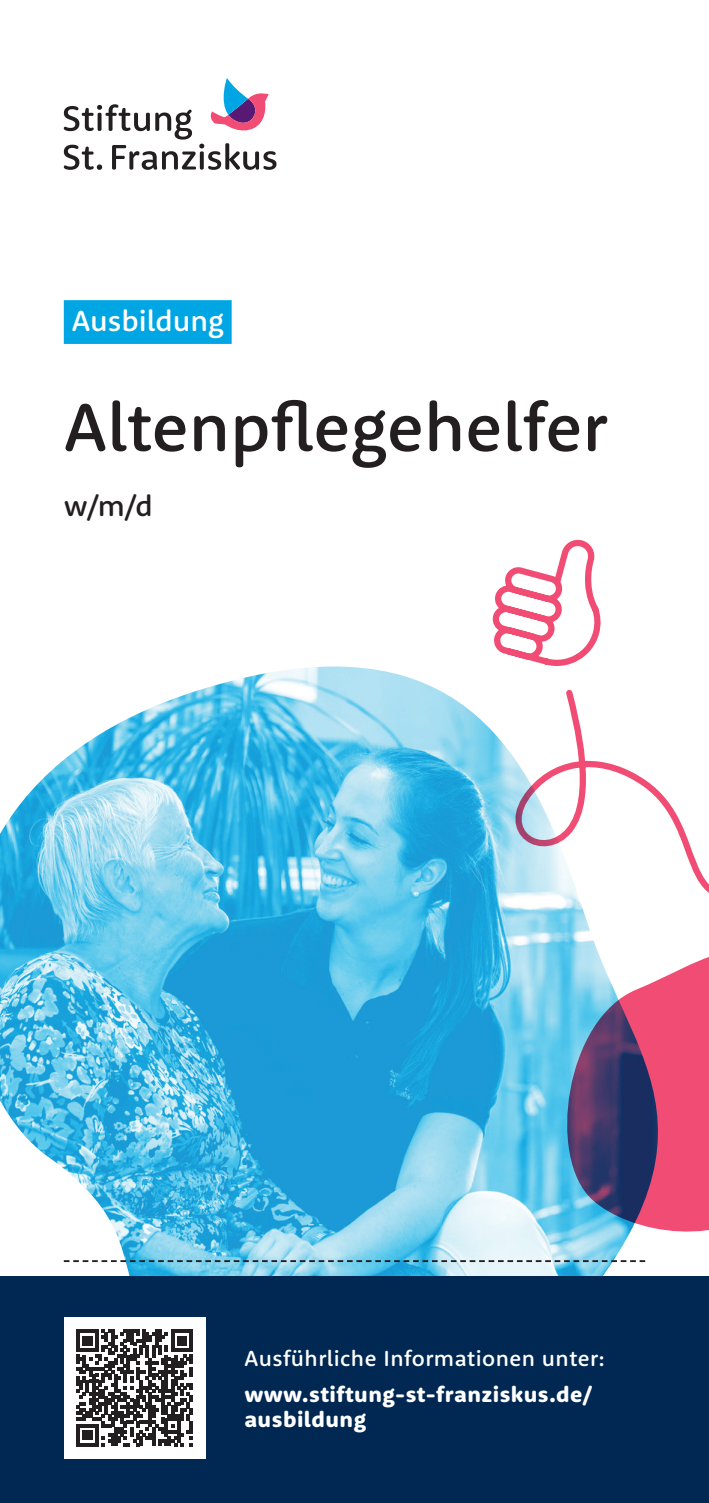
<style>
.page{position:relative;width:709px;height:1503px;background:#fff}
.page>*{position:absolute;margin:0;border:0;box-sizing:border-box;transform-origin:0 0}
.t1{font:70px "Rooney Sans";color:#231f20}
.t2{font:30px "Rooney Sans";color:#fff}
.t3{font:30px "Rooney Sans";color:#231f20}
.t4{font:700 22.5px/25px "Rooney Sans";letter-spacing:.02em;color:#fff}
.t5{font:22.5px "Rooney Sans";letter-spacing:.02em;color:#fff}
</style>
<div class="page">
<img style="left:0;top:666px;width:646px;height:610px">
<svg style="left:555px;top:931px;width:154px;height:317px;background:#9e7c9f"></svg>
<svg style="left:64px;top:1260px;width:581px;height:2px"></svg>
<svg style="left:64px;top:78px;width:212px;height:92px"></svg>
<div style="left:64px;top:300px;width:168px;height:44px;background:#00a6e4"></div>
<svg style="left:487px;top:539px;width:116px;height:130px"></svg>
<svg style="left:513px;top:687px;width:196px;height:216px"></svg>
<div style="left:0;top:1276px;width:709px;height:226px;background:#002853"></div>
<div style="left:64px;top:1316px;width:142px;height:142px;background:#fff"></div>
<svg style="left:76px;top:1329px;width:117px;height:116px"></svg>
<h2 class="t2" style="left:72px;top:301px;width:154px">Ausbildung</h2>
<h1 class="t1" style="left:64px;top:381px;width:545px">Altenpflegehelfer</h1>
<h2 class="t3" style="left:64px;top:486px;width:91px">w/m/d</h2>
<p class="t5" style="left:244px;top:1343px;width:362px">Ausführliche Informationen unter:</p>
<p class="t4" style="left:244px;top:1380px;width:350px">www.stiftung-st-franziskus.de/ ausbildung</p>
</div>
